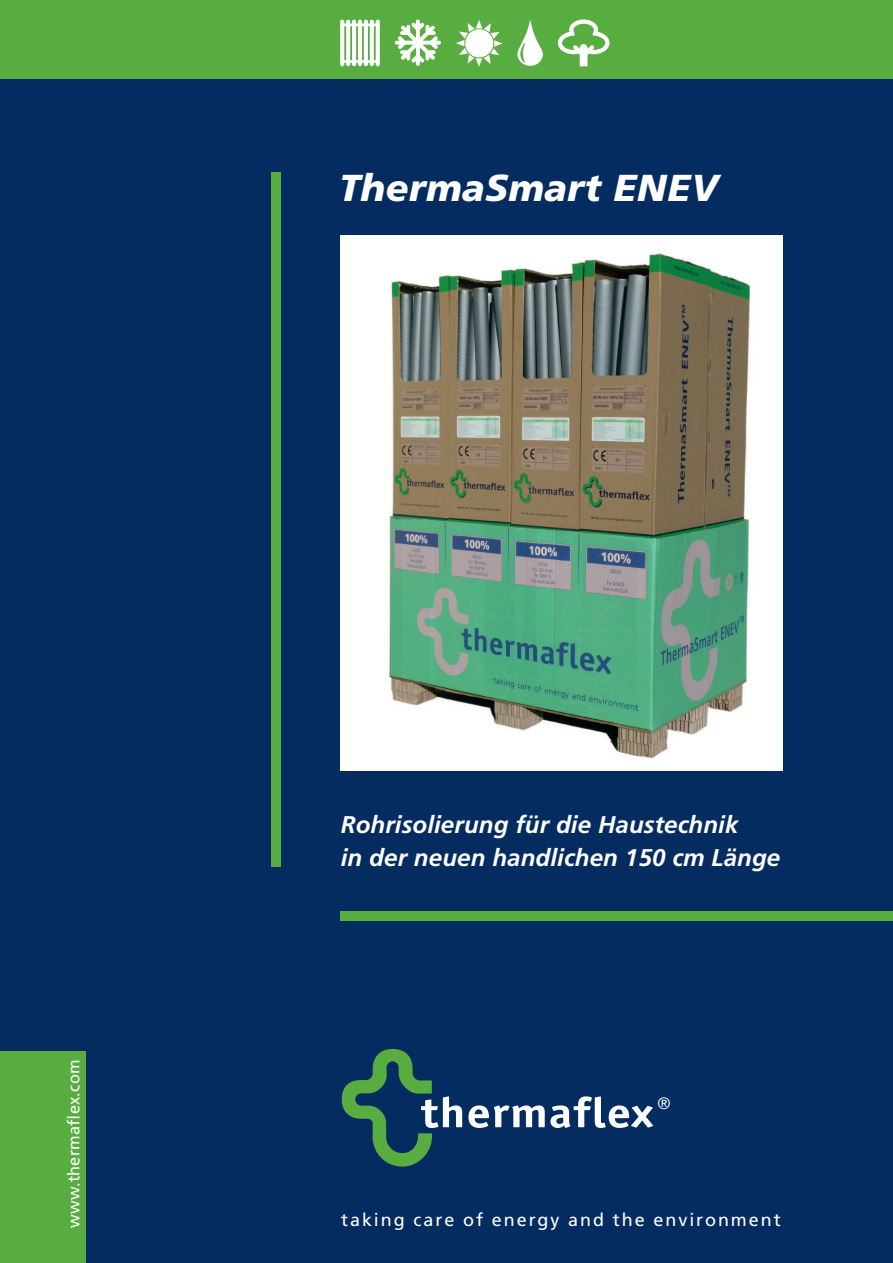
<style>
.page{position:relative;width:893px;height:1263px;background:#fff}
.page>*{position:absolute;margin:0;border:0;box-sizing:border-box;transform-origin:0 0}
.t1{font:italic 900 37.5px "Frutiger";letter-spacing:.01em;color:#fff}
.t2{font:italic 700 24.15px/33px "Frutiger";letter-spacing:.005em;color:#fff}
.t3{font:18px "Frutiger";letter-spacing:.105em;color:#fff}
.t4{font:16.5px "Frutiger";letter-spacing:.015em;color:#fff}
.t5{font:300 16.5px "Frutiger";color:#fff}
</style>
<div class="page">
<div style="left:0;top:75px;width:893px;height:1188px;background:#042c61"></div>
<div style="left:0;top:1051px;width:86px;height:212px;background:#58ad40"></div>
<div style="left:0;top:0;width:893px;height:78px;background:#58ad40"></div>
<div style="left:340px;top:911px;width:553px;height:10px;background:#58ad40"></div>
<svg style="left:340px;top:19px;width:40px;height:47px;background:#d2e9cc"></svg>
<svg style="left:517px;top:20px;width:26px;height:46px"></svg>
<svg style="left:395px;top:19px;width:46px;height:47px"></svg>
<svg style="left:558px;top:19px;width:51px;height:47px"></svg>
<svg style="left:456px;top:20px;width:46px;height:47px"></svg>
<div style="left:271px;top:173px;width:10px;height:694px;background:#58ad40"></div>
<svg style="left:342px;top:1049px;width:120px;height:118px"></svg>
<svg style="left:468px;top:1096px;width:185px;height:32px"></svg>
<img style="left:340px;top:236px;width:442px;height:534px">
<p class="t4" style="left:64px;top:1228px;width:170px;rotate:-90deg">www.thermaflex.com</p>
<h1 class="t1" style="left:339px;top:165px;width:381px">ThermaSmart ENEV</h1>
<p class="t2" style="left:341px;top:808px;width:441px">Rohrisolierung für die Haustechnik<br>in der neuen handlichen 150 cm Länge</p>
<p class="t5" style="left:657px;top:1094px;width:15px">®</p>
<p class="t3" style="left:341px;top:1209px;width:441px">taking care of energy and the environment</p>
</div>
